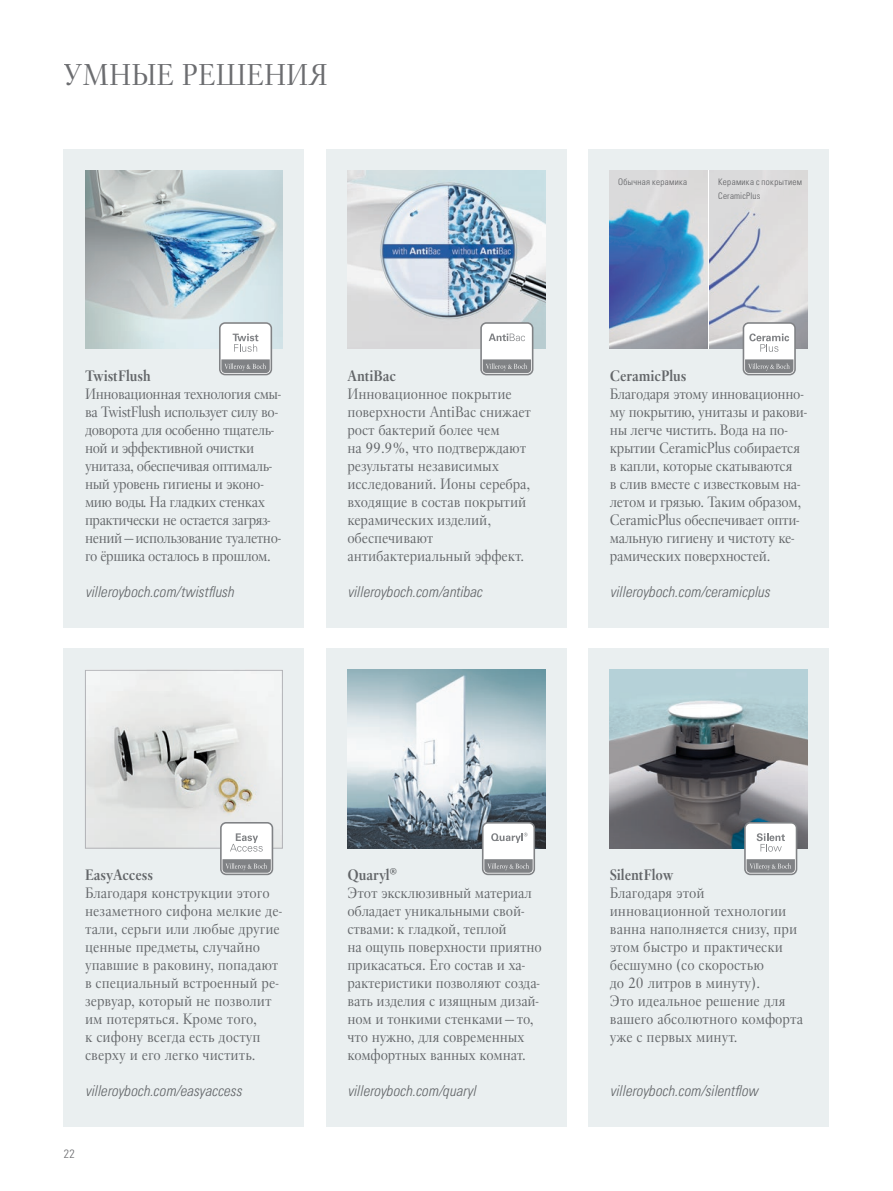
<style>
.page{position:relative;width:893px;height:1191px;background:#fff}
.page>*{position:absolute;margin:0;border:0;box-sizing:border-box;transform-origin:0 0}
.t1{font:30px "Villeroy Boch Cyrillic";color:#6c6d70}
.t2{font:15px/18px "Villeroy Boch Cyrillic";letter-spacing:-.01em;color:#6c6d70}
.t3{font:15px/18px "Villeroy Boch Cyrillic";letter-spacing:-.03em;color:#6c6d70}
.t4{font:15px "Univers LTCYR 47 Light Cond Obl";color:#6c6d70}
.t5{font:700 15px "Villeroy Boch Cyrillic";color:#6c6d70}
.t6{font:12px "Univers LTCYR 47 Light Cond";color:#6c6d70}
.t7{font:9px/13.5px "Univers LTCYR 47 Light Cond";letter-spacing:.035em;color:#6c6d70}
</style>
<div class="page">
<div style="left:326px;top:149px;width:240px;height:478px;background:#eaeff0"></div>
<div style="left:588px;top:149px;width:241px;height:478px;background:#eaeff0"></div>
<div style="left:64px;top:648px;width:240px;height:479px;background:#eaeff0"></div>
<div style="left:326px;top:648px;width:240px;height:479px;background:#eaeff0"></div>
<div style="left:588px;top:648px;width:241px;height:479px;background:#eaeff0"></div>
<div style="left:64px;top:149px;width:240px;height:478px;background:#eaeff0"></div>
<img style="left:610px;top:670px;width:197px;height:178px">
<img style="left:85px;top:170px;width:198px;height:179px">
<img style="left:87px;top:672px;width:187px;height:174px">
<div style="left:85px;top:670px;width:198px;height:178px;border:1px solid #b2b3b7"></div>
<img style="left:347px;top:670px;width:198px;height:178px">
<img style="left:610px;top:170px;width:97px;height:179px">
<img style="left:710px;top:170px;width:97px;height:179px">
<img style="left:347px;top:170px;width:198px;height:179px">
<svg style="left:219px;top:322px;width:53px;height:53px;background:#d0d1d2"></svg>
<svg style="left:220px;top:822px;width:53px;height:53px"></svg>
<div style="left:222px;top:823px;width:50px;height:50px;background:#fff;border-radius:5px"></div>
<svg style="left:222px;top:859px;width:49px;height:13px"></svg>
<svg style="left:230px;top:833px;width:33px;height:18px"></svg>
<svg style="left:743px;top:322px;width:53px;height:53px"></svg>
<div style="left:744px;top:324px;width:50px;height:50px;background:#fff;border-radius:5px"></div>
<svg style="left:745px;top:359px;width:48px;height:14px"></svg>
<svg style="left:749px;top:333px;width:40px;height:19px"></svg>
<svg style="left:744px;top:822px;width:53px;height:53px"></svg>
<div style="left:746px;top:823px;width:50px;height:50px;background:#fff;border-radius:5px"></div>
<svg style="left:746px;top:859px;width:49px;height:13px"></svg>
<svg style="left:757px;top:833px;width:28px;height:18px"></svg>
<svg style="left:480px;top:322px;width:53px;height:53px"></svg>
<div style="left:482px;top:324px;width:50px;height:50px;background:#fff;border-radius:5px"></div>
<svg style="left:483px;top:359px;width:48px;height:14px"></svg>
<svg style="left:489px;top:333px;width:36px;height:8px"></svg>
<svg style="left:482px;top:822px;width:53px;height:53px"></svg>
<div style="left:483px;top:823px;width:50px;height:50px;background:#fff;border-radius:5px"></div>
<svg style="left:484px;top:859px;width:49px;height:13px"></svg>
<svg style="left:491px;top:832px;width:37px;height:11px"></svg>
<h1 class="t1" style="left:64px;top:56px;width:266px">УМНЫЕ РЕШЕНИЯ</h1>
<p class="t5" style="left:85px;top:366px;width:67px">TwistFlush</p>
<p class="t3" style="left:85px;top:384px;width:198px">Инновационная технология смы&shy;ва TwistFlush использует силу во&shy;доворота для особенно тщатель&shy;ной и эффективной очистки унитаза, обеспечивая оптималь&shy;ный уровень гигиены и эконо&shy;мию воды. На гладких стенках практически не остается загряз&shy;нений — использование туалетно&shy;го ёршика осталось в прошлом.</p>
<p class="t4" style="left:85px;top:581px;width:150px">villeroyboch.com/twistflush</p>
<p class="t5" style="left:347px;top:366px;width:50px">AntiBac</p>
<p class="t2" style="left:347px;top:384px;width:185px">Инновационное покрытие поверхности AntiBac снижает рост бактерий более чем<br>на 99.9%, что подтверждают результаты независимых исследований. Ионы серебра, входящие в состав покрытий керамических изделий, обеспечивают антибактериальный эффект.</p>
<p class="t4" style="left:347px;top:581px;width:136px">villeroyboch.com/antibac</p>
<p class="t7" style="left:618px;top:175px;width:70px">Обычная керамика</p>
<p class="t7" style="left:718px;top:175px;width:85px">Керамика с покрытием<br>CeramicPlus</p>
<p class="t5" style="left:610px;top:366px;width:78px">CeramicPlus</p>
<p class="t2" style="left:610px;top:384px;width:199px">Благодаря этому инновационно&shy;му покрытию, унитазы и ракови&shy;ны легче чистить. Вода на по&shy;крытии CeramicPlus собирается в капли, которые скатываются<br>в слив вместе с известковым на&shy;летом и грязью. Таким образом,<br>CeramicPlus обеспечивает опти&shy;мальную гигиену и чистоту ке&shy;рамических поверхностей.</p>
<p class="t4" style="left:610px;top:581px;width:161px">villeroyboch.com/ceramicplus</p>
<p class="t5" style="left:85px;top:865px;width:69px">EasyAccess</p>
<p class="t2" style="left:85px;top:884px;width:199px">Благодаря конструкции этого незаметного сифона мелкие де&shy;тали, серьги или любые другие ценные предметы, случайно упавшие в раковину, попадают в специальный встроенный ре&shy;зервуар, который не позволит им потеряться. Кроме того,<br>к сифону всегда есть доступ сверху и его легко чистить.</p>
<p class="t4" style="left:85px;top:1081px;width:158px">villeroyboch.com/easyaccess</p>
<p class="t6" style="left:64px;top:1145px;width:13px">22</p>
<p class="t5" style="left:347px;top:865px;width:51px">Quaryl®</p>
<p class="t2" style="left:347px;top:884px;width:196px">Этот эксклюзивный материал обладает уникальными свой&shy;ствами: к гладкой, теплой<br>на ощупь поверхности приятно прикасаться. Его состав и ха&shy;рактеристики позволяют созда&shy;вать изделия с изящным дизай&shy;ном и тонкими стенками — то, что нужно, для современных комфортных ванных комнат.</p>
<p class="t4" style="left:347px;top:1081px;width:130px">villeroyboch.com/quaryl</p>
<p class="t5" style="left:610px;top:865px;width:65px">SilentFlow</p>
<p class="t2" style="left:610px;top:884px;width:195px">Благодаря этой инновационной технологии ванна наполняется снизу, при этом быстро и практически бесшумно (со скоростью<br>до 20 литров в минуту).<br>Это идеальное решение для вашего абсолютного комфорта уже с первых минут.</p>
<p class="t4" style="left:610px;top:1081px;width:150px">villeroyboch.com/silentflow</p>
</div>
